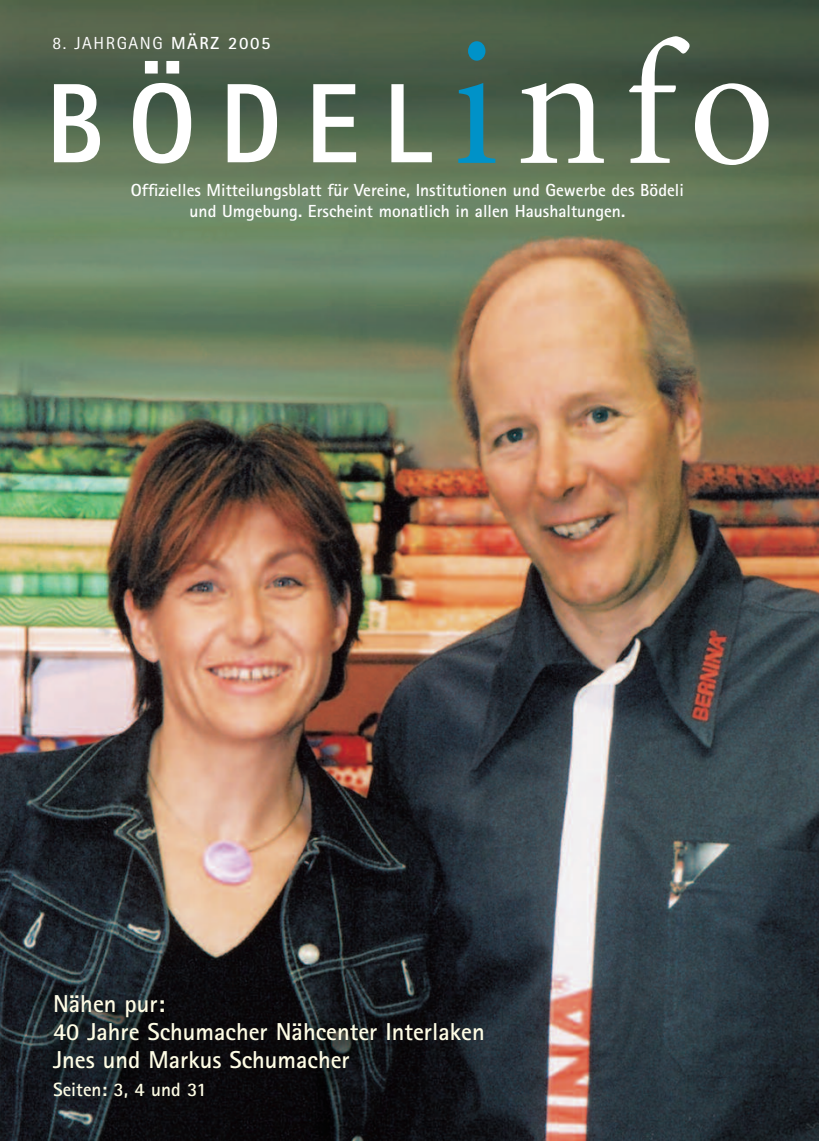
<style>
.page{position:relative;width:819px;height:1141px;background:#fff}
.page>*{position:absolute;margin:0;border:0;box-sizing:border-box;transform-origin:0 0}
.t1{font:700 24.5px/28px "Rotis Sans Serif";color:#fffde5}
.t2{font:700 19.25px "Rotis Sans Serif";color:#fffde5}
.t3{font:700 17.5px/21px "Rotis Sans Serif";color:#fff;text-align:center}
.t4{font:17.5px "Rotis Sans Serif";letter-spacing:.09em;color:#fff}
.s1{font-weight:700}
</style>
<div class="page">
<img style="left:0;top:0;width:819px;height:1141px">
<svg style="left:54px;top:84px;width:46px;height:78px"></svg>
<svg style="left:133px;top:61px;width:58px;height:103px"></svg>
<svg style="left:228px;top:84px;width:49px;height:78px"></svg>
<svg style="left:313px;top:84px;width:43px;height:78px"></svg>
<svg style="left:391px;top:84px;width:41px;height:78px"></svg>
<svg style="left:458px;top:41px;width:37px;height:122px;background:#337073"></svg>
<svg style="left:521px;top:83px;width:83px;height:80px"></svg>
<svg style="left:629px;top:36px;width:139px;height:129px"></svg>
<p class="t4" style="left:52px;top:37px;width:219px">8. JAHRGANG <span class="s1">MÄRZ 2005</span></p>
<p class="t3" style="left:131px;top:181px;width:554px">Offizielles Mitteilungsblatt für Vereine, Institutionen und Gewerbe des Bödeli und Umgebung. Erscheint monatlich in allen Haushaltungen.</p>
<h1 class="t1" style="left:53px;top:992px;width:433px">Nähen pur:<br>40 Jahre Schumacher Nähcenter Interlaken<br>Jnes und Markus Schumacher</h1>
<p class="t2" style="left:53px;top:1083px;width:155px">Seiten: 3, 4 und 31</p>
</div>
